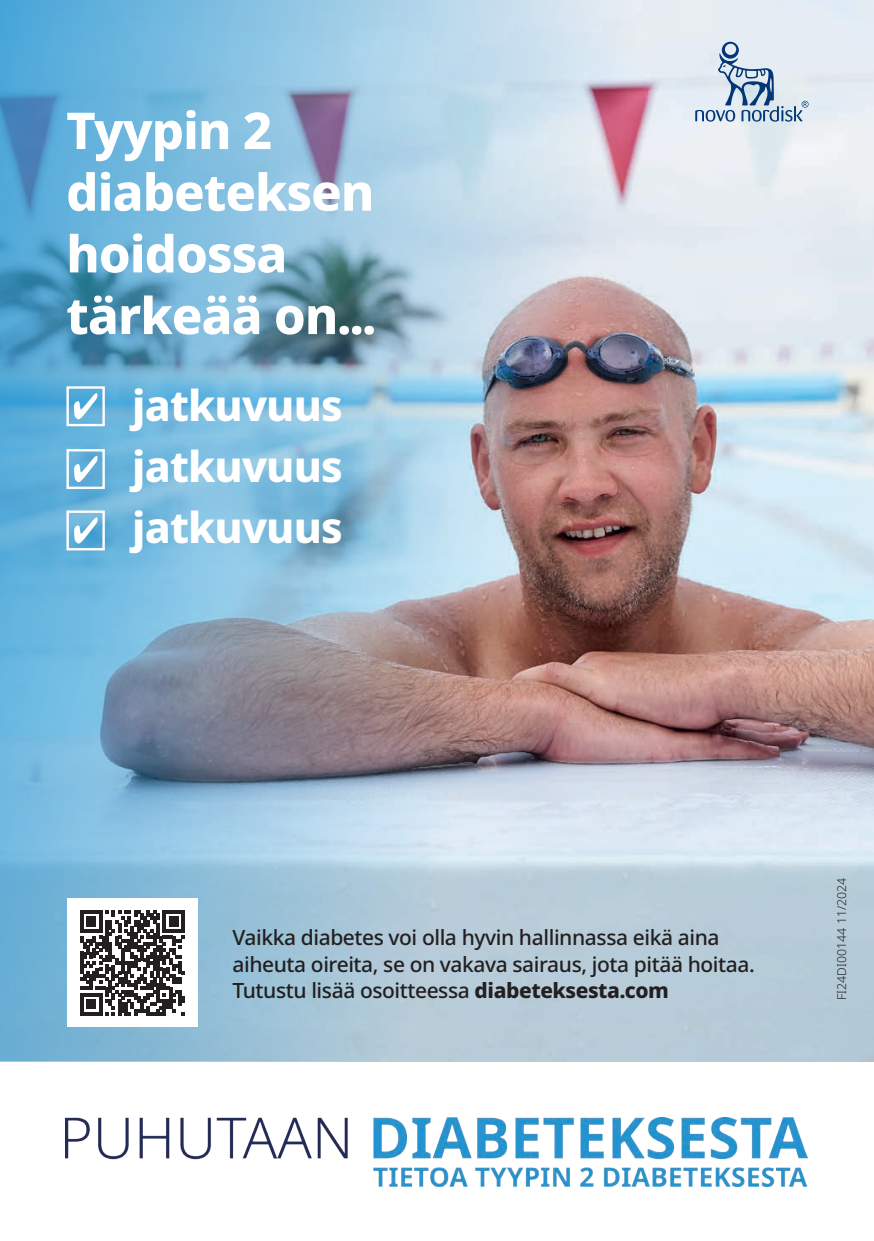
<style>
.page{position:relative;width:874px;height:1241px;background:#fff}
.page>*{position:absolute;margin:0;border:0;box-sizing:border-box;transform-origin:0 0}
.t1{font:800 50.75px/61.6px "Apis";letter-spacing:-.02em;color:#fff}
.t2{font:800 42.7px/61.2px "Apis";letter-spacing:-.02em;color:#fff;text-align:justify}
.t3{font:500 21px/26.2px "Apis";letter-spacing:-.02em;color:#231f20}
.t4{font:300 12.25px "Apis";color:#231f20}
.s1{font-weight:800}
</style>
<div class="page">
<img style="left:693px;top:0;width:180px;height:1060px">
<img style="left:0;top:0;width:693px;height:1060px">
<img style="left:66px;top:1117px;width:740px;height:69px">
<svg style="left:695px;top:42px;width:113px;height:80px;background:#bfcedd"></svg>
<div style="left:67px;top:898px;width:131px;height:129px;background:#fff"></div>
<svg style="left:80px;top:910px;width:105px;height:105px"></svg>
<div style="left:66px;top:386px;width:39px;height:40px;border:2px solid #fff"></div>
<div style="left:66px;top:449px;width:39px;height:40px;border:2px solid #fff"></div>
<div style="left:66px;top:510px;width:39px;height:40px;border:2px solid #fff"></div>
<svg style="left:74px;top:393px;width:23px;height:26px"></svg>
<svg style="left:74px;top:456px;width:23px;height:26px"></svg>
<svg style="left:74px;top:517px;width:23px;height:26px"></svg>
<p class="t1" style="left:66px;top:100px;width:311px">Tyypin 2 diabeteksen hoidossa tärkeää on...</p>
<p class="t2" style="left:132px;top:375px;width:212px">jatkuvuus jatkuvuus jatkuvuus</p>
<p class="t3" style="left:232px;top:925px;width:523px">Vaikka diabetes voi olla hyvin hallinnassa eikä aina aiheuta oireita, se on vakava sairaus, jota pitää hoitaa.<br>Tutustu lisää osoitteessa <span class="s1">diabeteksesta.com</span></p>
<p class="t4" style="left:832px;top:999px;width:124px;rotate:-90deg">FI24DI00144 11/2024</p>
</div>
